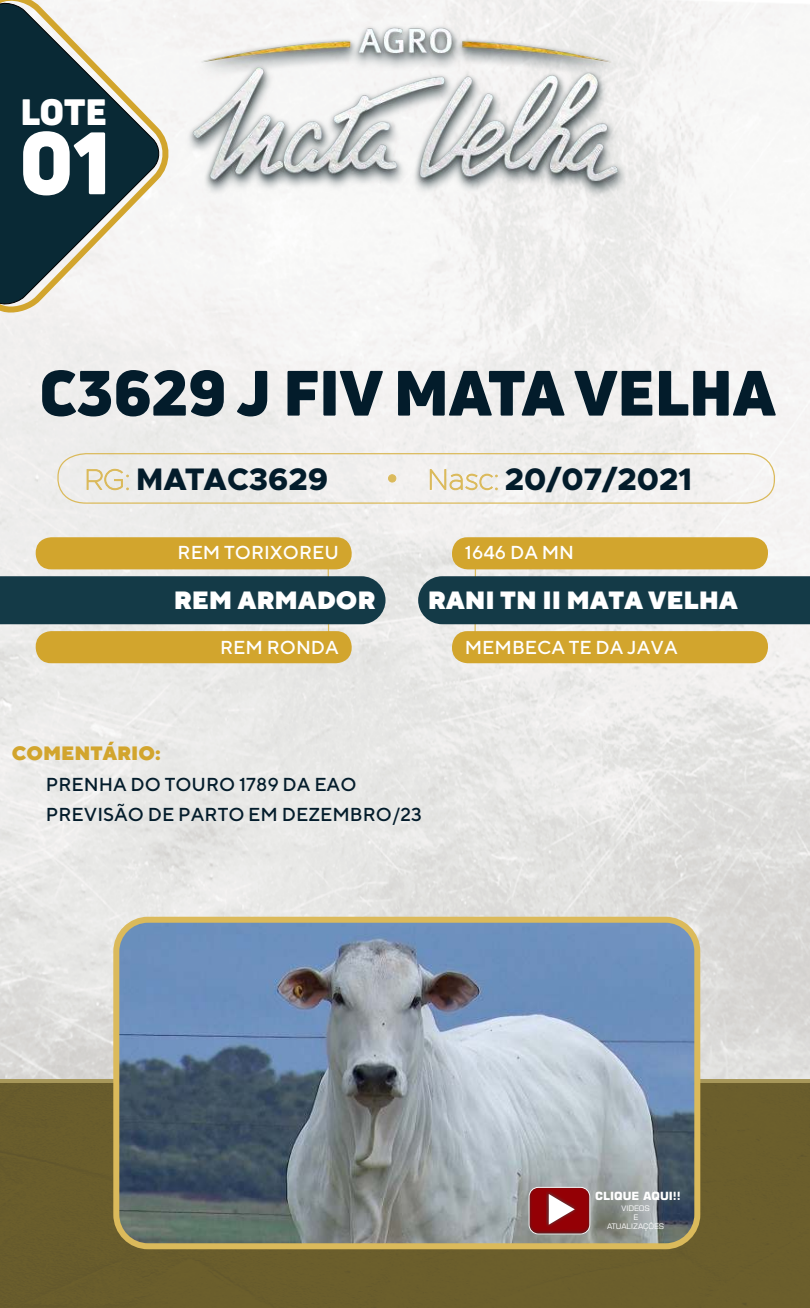
<style>
.page{position:relative;width:810px;height:1308px;background:#fff}
.page>*{position:absolute;margin:0;border:0;box-sizing:border-box;transform-origin:0 0}
.t1{font:86.5px "Uni Neue Trial Black";color:#fff}
.t2{font:62.5px "Uni Neue Trial Black";color:#031c2b}
.t3{font:35.88px "Uni Neue Trial Black";color:#fff}
.t4{font:800 31.25px "Metropolis";color:#031c2b}
.t5{font:900 25px "TT Norms";color:#fff}
.t6{font:900 19.38px "TT Norms";color:#d2a52d}
.t7{font:500 18.75px/29.8px "TT Norms";color:#031c2b}
.t8{font:500 18.75px "TT Norms";color:#fff}
.t9{font:700 11.25px "Square 721 BT";color:#fff}
.t10{font:7.62px/9.2px "Square 721 BT";color:#fff;text-align:center}
.s1{font-weight:100;font-size:28.75px;color:#dbba5b}
</style>
<div class="page">
<img style="left:0;top:0;width:809px;height:1079px">
<div style="left:36px;top:537px;width:315px;height:32px;background:#d2a52d;border-radius:16px"></div>
<div style="left:36px;top:631px;width:315px;height:32px;background:#d2a52d;border-radius:16px"></div>
<svg style="left:57px;top:452px;width:718px;height:52px"></svg>
<div style="left:388px;top:474px;width:8px;height:8px;background:#dbba5b;border:1px solid #dbba5b;border-radius:50%"></div>
<svg style="left:0;top:549px;width:385px;height:100px"></svg>
<div style="left:0;top:1083px;width:809px;height:225px;background:#6b5e2c"></div>
<img style="left:116px;top:920px;width:581px;height:326px;border-radius:32px">
<div style="left:113px;top:917px;width:587px;height:332px;border:6px solid #dbba5b;border-radius:32px"></div>
<svg style="left:528px;top:1187px;width:62px;height:47px"></svg>
<img style="left:529px;top:1188px;width:60px;height:45px;border-radius:9px">
<img style="left:546px;top:1191px;width:31px;height:36px">
<svg style="left:548px;top:1194px;width:26px;height:31px"></svg>
<div style="left:0;top:0;width:177px;height:318px;background:#f6f5f5"></div>
<svg style="left:0;top:0;width:162px;height:308px;fill:#092935"></svg>
<img style="left:185px;top:24px;width:442px;height:175px">
<div style="left:452px;top:537px;width:315px;height:32px;background:#d2a52d;border-radius:16px"></div>
<div style="left:452px;top:631px;width:315px;height:32px;background:#d2a52d;border-radius:16px"></div>
<svg style="left:418px;top:549px;width:391px;height:100px"></svg>
<h3 class="t3" style="left:20px;top:98px;width:88px">LOTE</h3>
<h1 class="t1" style="left:19px;top:129px;width:93px">01</h1>
<h2 class="t2" style="left:39px;top:369px;width:737px">C3629 J FIV MATA VELHA</h2>
<h3 class="t4" style="left:85px;top:465px;width:245px"><span class="s1">RG:</span> MATAC3629</h3>
<h3 class="t4" style="left:427px;top:465px;width:266px"><span class="s1">Nasc:</span> 20/07/2021</h3>
<p class="t8" style="left:177px;top:541px;width:163px">REM TORIXOREU</p>
<p class="t8" style="left:464px;top:541px;width:111px">1646 DA MN</p>
<h3 class="t5" style="left:174px;top:585px;width:203px">REM ARMADOR</h3>
<h3 class="t5" style="left:428px;top:585px;width:311px">RANI TN II MATA VELHA</h3>
<p class="t8" style="left:220px;top:636px;width:120px">REM RONDA</p>
<p class="t8" style="left:464px;top:636px;width:214px">MEMBECA TE DA JAVA</p>
<p class="t6" style="left:12px;top:741px;width:150px">COMENTÁRIO:</p>
<p class="t7" style="left:46px;top:769px;width:377px">PRENHA DO TOURO 1789 DA EAO<br>PREVISÃO DE PARTO EM DEZEMBRO/23</p>
<p class="t9" style="left:595px;top:1191px;width:87px">CLIQUE AQUI!!</p>
<p class="t10" style="left:607px;top:1204px;width:59px">VIDEOS<br>E<br>ATUALIZAÇÕES</p>
</div>
